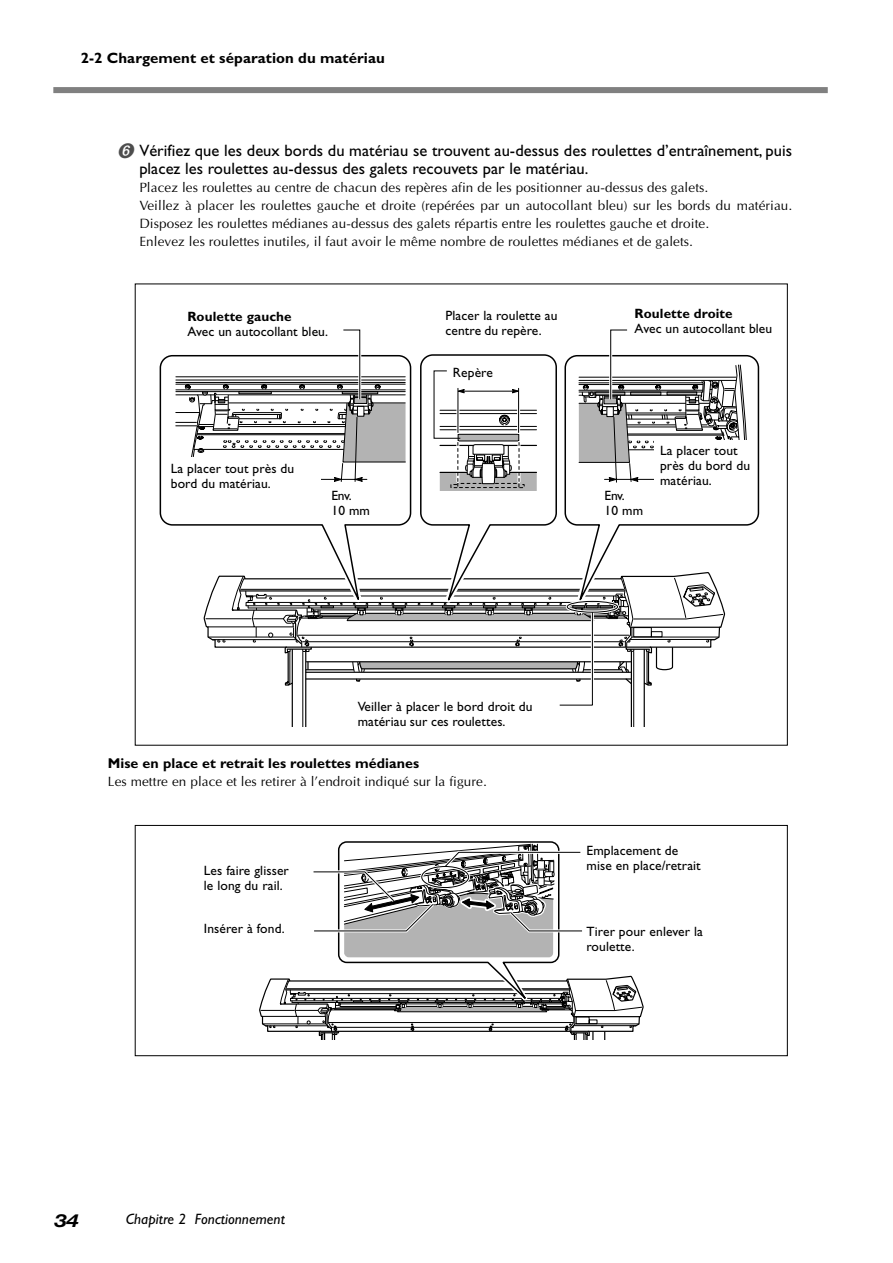
<style>
.page{position:relative;width:893px;height:1263px;background:#fff}
.page>*{position:absolute;margin:0;border:0;box-sizing:border-box;transform-origin:0 0}
.t1{font:italic 700 18px "Helvetica Neue";color:#000;scale:1.2 1}
.t2{font:16.5px/18px "Gill Sans";letter-spacing:.005em;color:#000}
.t3{font:700 15px "Gill Sans";letter-spacing:.005em;color:#000}
.t4{font:italic 15px "Gill Sans";letter-spacing:.005em;color:#000}
.t5{font:700 14.25px "Gill Sans";letter-spacing:.005em;color:#000}
.t6{font:13.5px/18px "Optima";letter-spacing:.01em;color:#000}
.t7{font:13.5px/15px "Gill Sans";letter-spacing:.01em;color:#000}
.t8{font:700 13.5px "Gill Sans";letter-spacing:.01em;color:#000}
.s1{color:#4d4d4d}
</style>
<div class="page">
<div style="left:53px;top:87px;width:774px;height:6px;background:#808080"></div>
<svg style="left:134px;top:283px;width:654px;height:773px"></svg>
<hr style="left:643px;top:650px;width:1px;height:76px;background:#000">
<hr style="left:630px;top:652px;width:2px;height:74px;background:#000">
<hr style="left:633px;top:652px;width:1px;height:74px;background:#000">
<hr style="left:292px;top:650px;width:1px;height:76px;background:#000">
<hr style="left:305px;top:652px;width:1px;height:74px;background:#000">
<hr style="left:302px;top:652px;width:1px;height:74px;background:#000">
<svg style="left:159px;top:354px;width:601px;height:258px"></svg>
<svg style="left:175px;top:328px;width:573px;height:166px"></svg>
<svg style="left:203px;top:517px;width:522px;height:191px"></svg>
<div style="left:567px;top:601px;width:51px;height:12px;border:1px solid #000;border-radius:50%"></div>
<svg style="left:258px;top:806px;width:386px;height:233px"></svg>
<div style="left:654px;top:441px;width:102px;height:74px;background:#fff"></div>
<div style="left:174px;top:457px;width:147px;height:53px;background:#fff"></div>
<p class="t3" style="left:81px;top:53px;width:305px">2-2 Chargement et séparation du matériau</p>
<p class="t2" style="left:139px;top:143px;width:654px;text-indent:-22px"><span class="s1">➏</span>Vérifiez que les deux bords du matériau se trouvent au-dessus des roulettes d’entraînement, puis placez les roulettes au-dessus des galets recouvets par le matériau.</p>
<p class="t6" style="left:139px;top:180px;width:654px">Placez les roulettes au centre de chacun des repères afin de les positionner au-dessus des galets.<br>Veillez à placer les roulettes gauche et droite (repérées par un autocollant bleu) sur les bords du matériau.<br>Disposez les roulettes médianes au-dessus des galets répartis entre les roulettes gauche et droite.<br>Enlevez les roulettes inutiles, il faut avoir le même nombre de roulettes médianes et de galets.</p>
<p class="t8" style="left:187px;top:312px;width:106px">Roulette gauche</p>
<p class="t7" style="left:187px;top:326px;width:142px">Avec un autocollant bleu.</p>
<p class="t7" style="left:171px;top:462px;width:125px">La placer tout près du bord du matériau.</p>
<p class="t7" style="left:445px;top:309px;width:114px">Placer la roulette au centre du repère.</p>
<p class="t7" style="left:453px;top:367px;width:41px">Repère</p>
<p class="t8" style="left:634px;top:309px;width:100px">Roulette droite</p>
<p class="t7" style="left:634px;top:323px;width:139px">Avec un autocollant bleu</p>
<p class="t7" style="left:660px;top:445px;width:92px">La placer tout près du bord du matériau.</p>
<p class="t7" style="left:331px;top:490px;width:40px">Env.<br>10 mm</p>
<p class="t7" style="left:604px;top:490px;width:40px">Env.<br>10 mm</p>
<p class="t7" style="left:358px;top:701px;width:176px">Veiller à placer le bord droit du matériau sur ces roulettes.</p>
<p class="t5" style="left:108px;top:758px;width:313px">Mise en place et retrait les roulettes médianes</p>
<p class="t6" style="left:108px;top:774px;width:380px">Les mettre en place et les retirer à l’endroit indiqué sur la figure.</p>
<p class="t7" style="left:586px;top:845px;width:116px">Emplacement de mise en place/retrait</p>
<p class="t7" style="left:204px;top:865px;width:87px">Les faire glisser le long du rail.</p>
<p class="t7" style="left:204px;top:923px;width:82px">Insérer à fond.</p>
<p class="t7" style="left:586px;top:926px;width:118px">Tirer pour enlever la roulette.</p>
<h1 class="t1" style="left:55px;top:1214px;width:22px">34</h1>
<p class="t4" style="left:126px;top:1214px;width:160px">Chapitre 2 Fonctionnement</p>
</div>
